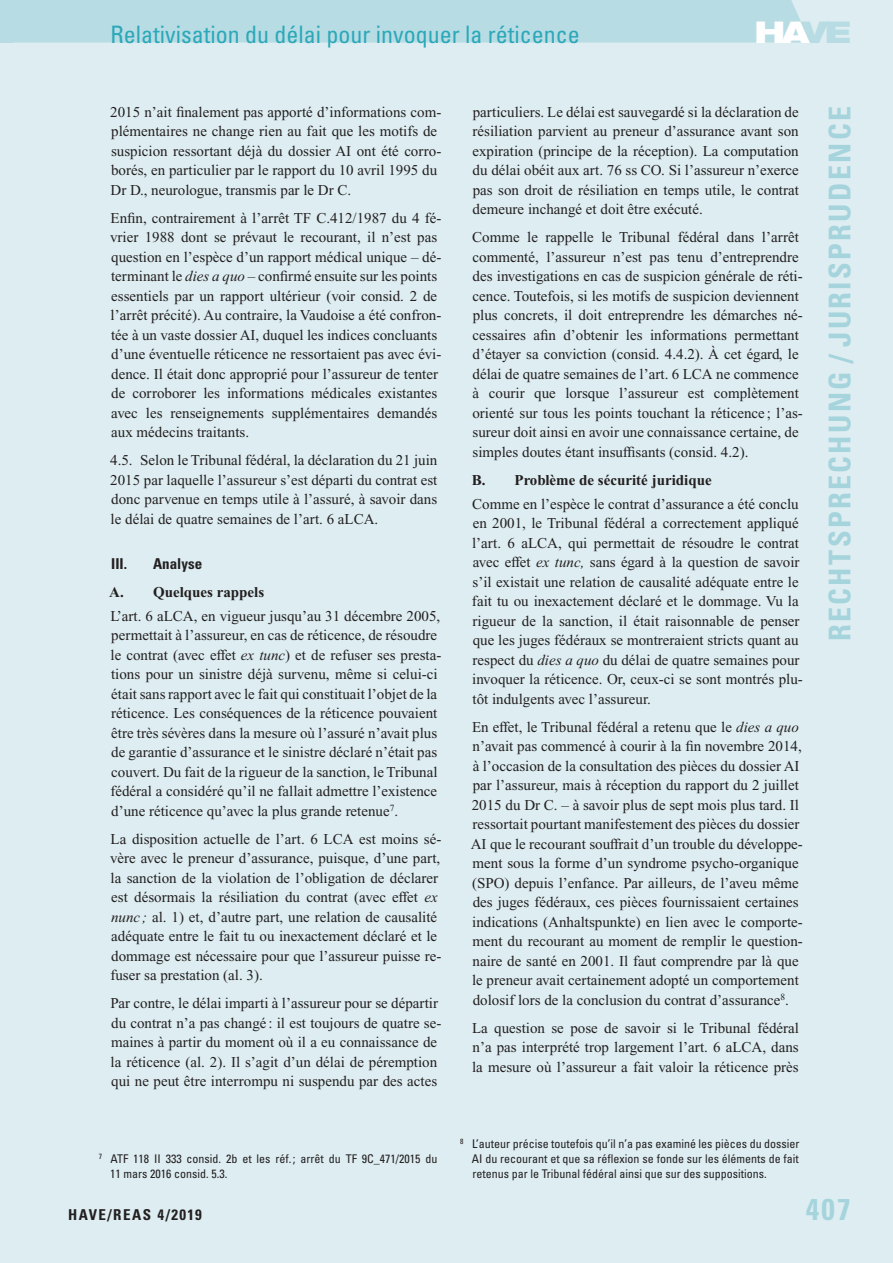
<style>
.page{position:relative;width:893px;height:1263px;background:#ddedf1}
.page>*{position:absolute;margin:0;border:0;box-sizing:border-box;transform-origin:0 0}
.t1{font:700 condensed 30px "Univers LT Std";letter-spacing:.08em;color:#a5d4dc}
.t2{font:900 expanded 30px "Helvetica Neue";color:#fff}
.t3{font:condensed 24px "Univers LT Std";color:#2ba8b9}
.t4{font:15px/19.5px "Times New Roman PS Std";color:#231f20}
.t5{font:700 15px "Times New Roman PS Std";color:#231f20}
.t6{font:700 condensed 15px "Univers LT Std";letter-spacing:.1em;color:#231f20}
.t7{font:700 condensed 15px "Univers LT Std";color:#231f20}
.t8{font:700 condensed 15px "Univers LT Std";letter-spacing:.05em;color:#231f20}
.t9{font:condensed 12px/15px "Univers LT Std";color:#231f20}
.s1{color:#b8dce3}
.s2{font-style:italic}
</style>
<div class="page">
<div style="left:13px;top:0;width:797px;height:43px;background:#b8dce3"></div>
<div style="left:0;top:0;width:13px;height:43px;background:#b8dce3"></div>
<h2 class="t3" style="left:111px;top:19px;width:471px">Relativisation du délai pour invoquer la réticence</h2>
<h1 class="t2" style="left:754px;top:12px;width:98px">HA<span class="s1">VE</span></h1>
<p class="t4" style="left:110px;top:102px;width:333px">2015 n’ait finalement pas apporté d’informations com&shy;plémentaires ne change rien au fait que les motifs de suspicion ressortant déjà du dossier AI ont été corro&shy;borés, en particulier par le rapport du 10 avril 1995 du Dr D., neurologue, transmis par le Dr C.</p>
<p class="t4" style="left:110px;top:208px;width:333px">Enfin, contrairement à l’arrêt TF C.412/1987 du 4 fé&shy;vrier 1988 dont se prévaut le recourant, il n’est pas question en l’espèce d’un rapport médical unique – dé&shy;terminant le <span class="s2">dies a quo</span> – confirmé ensuite sur les points essentiels par un rapport ultérieur (voir consid. 2 de l’arrêt précité). Au contraire, la Vaudoise a été confron&shy;tée à un vaste dossier AI, duquel les indices concluants d’une éventuelle réticence ne ressortaient pas avec évi&shy;dence. Il était donc approprié pour l’assureur de tenter de corroborer les informations médicales existantes avec les renseignements supplémentaires demandés aux médecins traitants.</p>
<p class="t4" style="left:110px;top:451px;width:329px;text-align:justify">4.5. Selon le Tribunal fédéral, la déclaration du 21 juin 2015 par laquelle l’assureur s’est départi du contrat est donc parvenue en temps utile à l’assuré, à savoir dans le délai de quatre semaines de l’art. 6 aLCA.</p>
<p class="t8" style="left:111px;top:554px;width:17px">III.</p>
<p class="t7" style="left:153px;top:554px;width:51px">Analyse</p>
<p class="t5" style="left:109px;top:583px;width:156px">A. Quelques rappels</p>
<p class="t4" style="left:110px;top:606px;width:332px">L’art. 6 aLCA, en vigueur jusqu’au 31 décembre 2005, permettait à l’assureur, en cas de réticence, de résoudre le contrat (avec effet <span class="s2">ex tunc</span>) et de refuser ses presta&shy;tions pour un sinistre déjà survenu, même si celui-ci était sans rapport avec le fait qui constituait l’objet de la réticence. Les conséquences de la réticence pouvaient être très sévères dans la mesure où l’assuré n’avait plus de garantie d’assurance et le sinistre déclaré n’était pas couvert. Du fait de la rigueur de la sanction, le Tribunal fédéral a considéré qu’il ne fallait admettre l’existence d’une réticence qu’avec la plus grande retenue<sup>7</sup>.</p>
<p class="t4" style="left:110px;top:829px;width:333px">La disposition actuelle de l’art. 6 LCA est moins sé&shy;vère avec le preneur d’assurance, puisque, d’une part, la sanction de la violation de l’obligation de déclarer est désormais la résiliation du contrat (avec effet <span class="s2">ex nunc ;</span> al. 1) et, d’autre part, une relation de causalité adéquate entre le fait tu ou inexactement déclaré et le dommage est nécessaire pour que l’assureur puisse re&shy;fuser sa prestation (al. 3).</p>
<p class="t4" style="left:111px;top:993px;width:332px">Par contre, le délai imparti à l’assureur pour se départir du contrat n’a pas changé : il est toujours de quatre se&shy;maines à partir du moment où il a eu connaissance de la réticence (al. 2). Il s’agit d’un délai de péremption qui ne peut être interrompu ni suspendu par des actes</p>
<p class="t4" style="left:473px;top:102px;width:328px;text-align:justify">particuliers. Le délai est sauvegardé si la déclaration de résiliation parvient au preneur d’assurance avant son expiration (principe de la réception). La computation du délai obéit aux art. 76 ss CO. Si l’assureur n’exerce pas son droit de résiliation en temps utile, le contrat demeure inchangé et doit être exécuté.</p>
<p class="t4" style="left:472px;top:228px;width:332px">Comme le rappelle le Tribunal fédéral dans l’arrêt commenté, l’assureur n’est pas tenu d’entreprendre des investigations en cas de suspicion générale de réti&shy;cence. Toutefois, si les motifs de suspicion deviennent plus concrets, il doit entreprendre les démarches né&shy;cessaires afin d’obtenir les informations permettant d’étayer sa conviction (consid. 4.4.2). À cet égard, le délai de quatre semaines de l’art. 6 LCA ne commence à courir que lorsque l’assureur est complètement orienté sur tous les points touchant la réticence ; l’as&shy;sureur doit ainsi en avoir une connaissance certaine, de simples doutes étant insuffisants (consid. 4.2).</p>
<p class="t5" style="left:472px;top:471px;width:241px">B. Problème de sécurité juridique</p>
<p class="t4" style="left:472px;top:494px;width:332px">Comme en l’espèce le contrat d’assurance a été conclu en 2001, le Tribunal fédéral a correctement appliqué l’art. 6 aLCA, qui permettait de résoudre le contrat avec effet <span class="s2">ex tunc,</span> sans égard à la question de savoir s’il existait une relation de causalité adéquate entre le fait tu ou inexactement déclaré et le dommage. Vu la rigueur de la sanction, il était raisonnable de penser que les juges fédéraux se montreraient stricts quant au respect du <span class="s2">dies a quo</span> du délai de quatre semaines pour invoquer la réticence. Or, ceux-ci se sont montrés plu&shy;tôt indulgents avec l’assureur.</p>
<p class="t4" style="left:471px;top:717px;width:334px">En effet, le Tribunal fédéral a retenu que le <span class="s2">dies a quo </span>n’avait pas commencé à courir à la fin novembre 2014, à l’occasion de la consultation des pièces du dossier AI par l’assureur, mais à réception du rapport du 2 juillet 2015 du Dr C. – à savoir plus de sept mois plus tard. Il ressortait pourtant manifestement des pièces du dossier AI que le recourant souffrait d’un trouble du développe&shy;ment sous la forme d’un syndrome psycho-organique (SPO) depuis l’enfance. Par ailleurs, de l’aveu même des juges fédéraux, ces pièces fournissaient certaines indications (Anhaltspunkte) en lien avec le comporte&shy;ment du recourant au moment de remplir le question&shy;naire de santé en 2001. Il faut comprendre par là que le preneur avait certainement adopté un comportement dolosif lors de la conclusion du contrat d’assurance<sup>8</sup>.</p>
<p class="t4" style="left:472px;top:1018px;width:329px;text-align:justify">La question se pose de savoir si le Tribunal fédéral n’a pas interprété trop largement l’art. 6 aLCA, dans la mesure où l’assureur a fait valoir la réticence près</p>
<p class="t9" style="left:110px;top:1151px;width:329px;text-indent:-11px"><sup>7</sup> ATF 118 II 333 consid. 2b et les réf. ; arrêt du TF 9C_471/2015 du<br>11 mars 2016 consid. 5.3.</p>
<p class="t9" style="left:472px;top:1136px;width:329px;text-align:justify;text-indent:-12px"><sup>8</sup> L’auteur précise toutefois qu’il n’a pas examiné les pièces du dossier AI du recourant et que sa réflexion se fonde sur les éléments de fait retenus par le Tribunal fédéral ainsi que sur des suppositions.</p>
<h1 class="t1" style="left:821px;top:641px;width:536px;rotate:-90deg">RECHTSPRECHUNG / JURISPRUDENCE</h1>
<p class="t6" style="left:68px;top:1206px;width:135px">HAVE/REAS 4/2019</p>
<h1 class="t1" style="left:806px;top:1191px;width:46px">407</h1>
</div>
